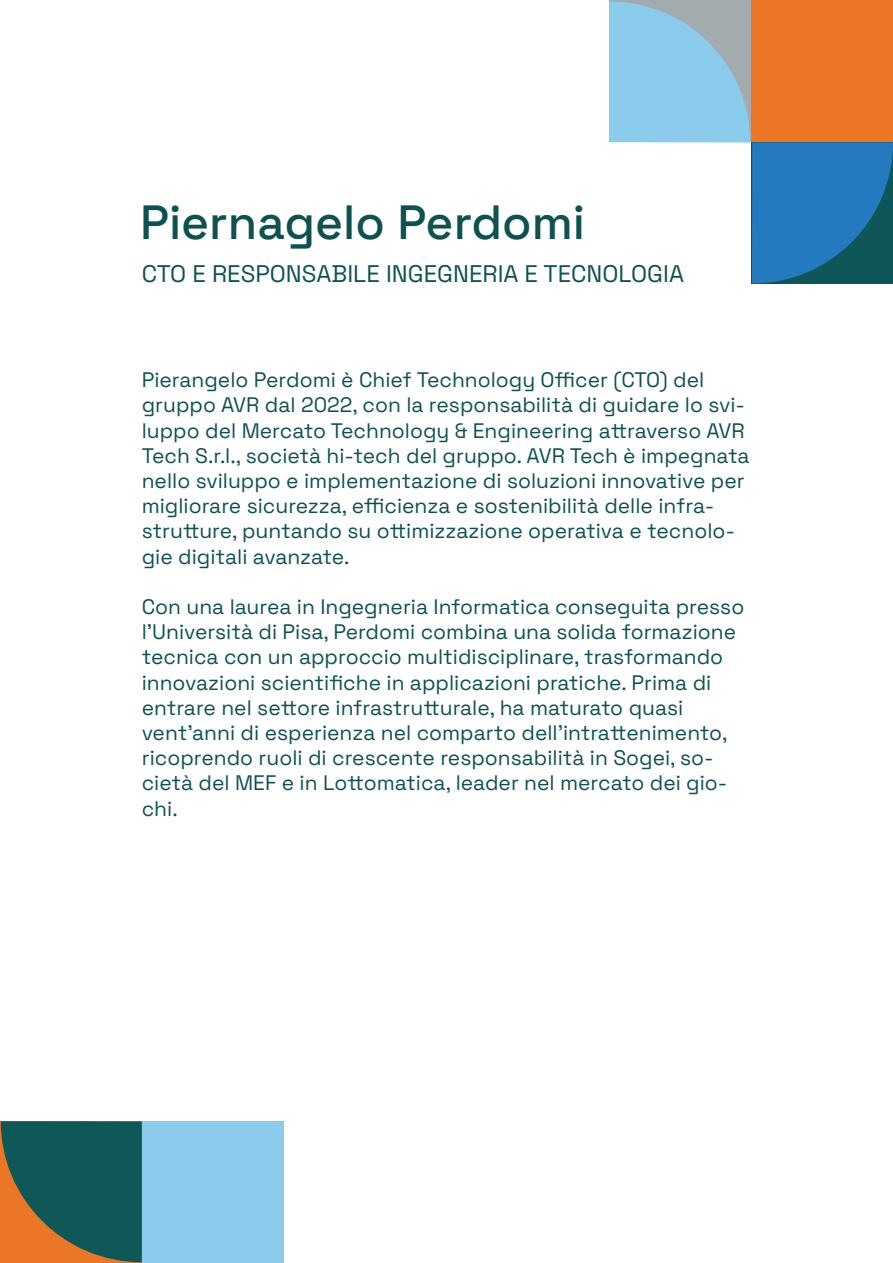
<style>
.page{position:relative;width:893px;height:1263px;background:#fff}
.page>*{position:absolute;margin:0;border:0;box-sizing:border-box;transform-origin:0 0}
.t1{font:300 48px "Space Grotesk";color:#0e5151}
.t2{font:300 24px "Space Grotesk";color:#0e5151}
.t3{font:300 21px/25.2px "Space Grotesk";color:#0e5151}
</style>
<div class="page">
<div style="left:142px;top:1121px;width:142px;height:142px;background:#8acbec"></div>
<svg style="left:1px;top:1121px;width:141px;height:141px;background:#3e5e4d"></svg>
<svg style="left:609px;top:2px;width:284px;height:282px"></svg>
<h1 class="t1" style="left:140px;top:187px;width:447px">Piernagelo Perdomi</h1>
<p class="t2" style="left:142px;top:256px;width:544px">CTO E RESPONSABILE INGEGNERIA E TECNOLOGIA</p>
<p class="t3" style="left:142px;top:366px;width:609px">Pierangelo Perdomi è Chief Technology Officer (CTO) del gruppo AVR dal 2022, con la responsabilità di guidare lo svi&shy;luppo del Mercato Technology &amp; Engineering attraverso AVR Tech S.r.l., società hi-tech del gruppo. AVR Tech è impegnata nello sviluppo e implementazione di soluzioni innovative per migliorare sicurezza, efficienza e sostenibilità delle infra&shy;strutture, puntando su ottimizzazione operativa e tecnolo&shy;gie digitali avanzate.</p>
<p class="t3" style="left:142px;top:593px;width:604px">Con una laurea in Ingegneria Informatica conseguita presso l’Università di Pisa, Perdomi combina una solida formazione tecnica con un approccio multidisciplinare, trasformando innovazioni scientifiche in applicazioni pratiche. Prima di entrare nel settore infrastrutturale, ha maturato quasi vent’anni di esperienza nel comparto dell’intrattenimento, ricoprendo ruoli di crescente responsabilità in Sogei, so&shy;cietà del MEF e in Lottomatica, leader nel mercato dei gio&shy;chi.</p>
</div>
